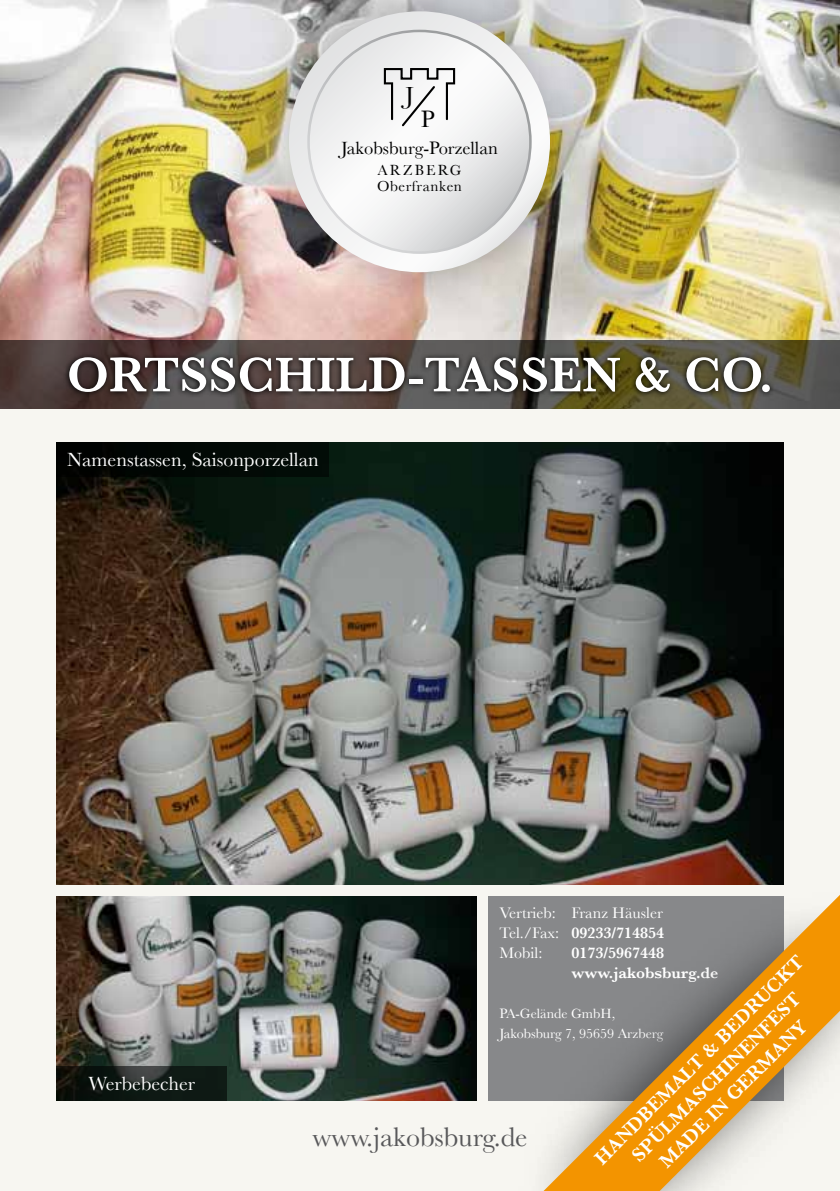
<style>
.page{position:relative;width:840px;height:1191px;background:#fff}
.page>*{position:absolute;margin:0;border:0;box-sizing:border-box;transform-origin:0 0}
.t1{font:600 50.4px "Baskerville";color:#fff}
.t2{font:28px "Baskerville";color:#58585a}
.t3{font:24.4px "Baskerville";color:#000}
.t4{font:600 20px/24px "Baskerville";color:#fff;text-align:center}
.t5{font:20px "Baskerville";color:#fff}
.t6{font:18.4px "Baskerville";color:#000}
.t7{font:16px/20px "Baskerville";color:#fff;text-align:justify}
.t8{font:600 16px/20px "Baskerville";color:#fff}
.t9{font:15.2px/16.2px "Baskerville";letter-spacing:.04em;color:#000}
.t10{font:14px/20px "Baskerville";color:#fff}
.s1{font-weight:600}
</style>
<div class="page">
<div style="left:0;top:0;width:839px;height:1191px;background:#f7f6f1"></div>
<img style="left:0;top:0;width:839px;height:340px">
<div style="left:252px;top:0;width:334px;height:309px;background:#000;opacity:.25"></div>
<svg style="left:289px;top:11px;width:260px;height:261px"></svg>
<svg style="left:308px;top:31px;width:222px;height:222px"></svg>
<svg style="left:382px;top:67px;width:74px;height:61px"></svg>
<img style="left:57px;top:896px;width:419px;height:204px">
<img style="left:57px;top:442px;width:725px;height:442px">
<svg style="left:0;top:340px;width:839px;height:68px;background:#544b42"></svg>
<svg style="left:63px;top:352px;width:711px;height:46px;background:#3e3830"></svg>
<div style="left:488px;top:896px;width:294px;height:204px;background:#87888a"></div>
<div style="left:57px;top:442px;width:272px;height:34px;background:#020804"></div>
<svg style="left:57px;top:1066px;width:170px;height:34px;background:#131b16"></svg>
<div style="left:517px;top:891px;width:322px;height:300px;background:#000;opacity:.75"></div>
<svg style="left:543px;top:894px;width:296px;height:297px"></svg>
<p class="t3" style="left:405px;top:81px;width:10px">J</p>
<p class="t3" style="left:421px;top:104px;width:15px">P</p>
<p class="t6" style="left:341px;top:137px;width:158px">Jakobsburg-Porzellan</p>
<p class="t9" style="left:377px;top:162px;width:86px">ARZBERG<br>Oberfranken</p>
<h1 class="t1" style="left:67px;top:345px;width:707px">ORTSSCHILD-TASSEN &amp; CO.</h1>
<p class="t5" style="left:67px;top:448px;width:253px">Namenstassen, Saisonporzellan</p>
<p class="t5" style="left:88px;top:1071px;width:108px">Werbebecher</p>
<p class="t7" style="left:499px;top:903px;width:166px">Vertrieb: Franz Häusler Tel./Fax: <span class="s1">09233/714854<br></span>Mobil:</p>
<p class="t8" style="left:571px;top:943px;width:148px">0173/5967448<br>WWW.JAKOBSBURG.DE</p>
<p class="t10" style="left:499px;top:1003px;width:165px">PA-Gelände GmbH,<br>Jakobsburg 7, 95659 Arzberg</p>
<p class="t4" style="left:589px;top:1152px;width:288px;rotate:-45deg">HANDBEMALT &amp; BEDRUCKT<br>SPÜLMASCH INENFEST<br>MADE IN GERMANY</p>
<h2 class="t2" style="left:312px;top:1120px;width:216px">www.jakobsburg.de</h2>
</div>
